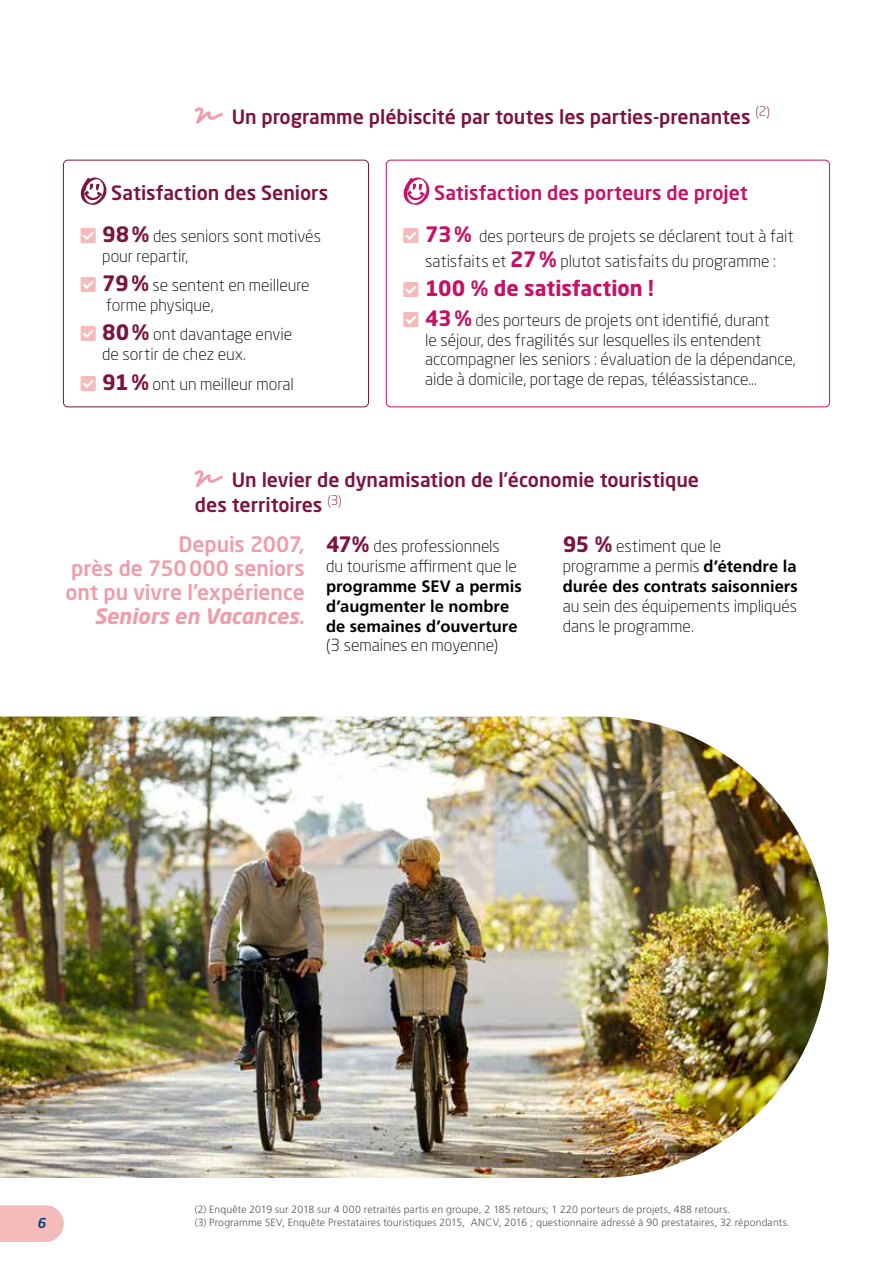
<style>
.page{position:relative;width:893px;height:1263px;background:#fff}
.page>*{position:absolute;margin:0;border:0;box-sizing:border-box;transform-origin:0 0}
.t1{font:500 21px/24px "Neo Sans Pro";color:#f09caa;text-align:right}
.t2{font:700 21px "Neo Sans Pro";color:#c71066}
.t3{font:500 19.5px/25.5px "Neo Sans Pro";color:#7c153e}
.t4{font:500 19.5px "Neo Sans Pro";color:#c71066}
.t5{font:300 16.5px/19.8px "Neo Sans Pro";color:#000}
.t6{font:700 16.5px/19.8px "Frutiger LT Std";color:#000}
.t7{font:italic 500 13.5px "Neo Sans Pro";color:#003d7c}
.t8{font:300 10.5px/12.6px "Frutiger LT Std";letter-spacing:.01em;color:#575756}
.s1{font-weight:700;font-size:21px;color:#7c153e}
.s2{font-weight:700;font-size:21px;color:#c71066}
.s3{font-weight:700;font-style:italic}
.s4{font-family:"Frutiger LT Std";font-weight:700}
</style>
<div class="page">
<svg style="left:0;top:1205px;width:64px;height:37px"></svg>
<svg style="left:80px;top:177px;width:26px;height:28px"></svg>
<div style="left:63px;top:160px;width:306px;height:247px;border:1px solid #7c153e;border-radius:5px"></div>
<svg style="left:403px;top:177px;width:26px;height:28px"></svg>
<div style="left:386px;top:160px;width:444px;height:247px;border:1px solid #c71066;border-radius:5px"></div>
<img style="left:0;top:716px;width:828px;height:462px">
<p class="t3" style="left:232px;top:103px;width:540px">Un programme plébiscité par toutes les parties-prenantes <sup>(2)</sup></p>
<p class="t3" style="left:111px;top:179px;width:218px">Satisfaction des Seniors</p>
<p class="t5" style="left:102px;top:226px;width:220px"><span class="s1">98%</span> des seniors sont motivés pour repartir,</p>
<p class="t5" style="left:102px;top:275px;width:209px"><span class="s1">79%</span> se sentent en meilleure forme physique,</p>
<p class="t5" style="left:102px;top:324px;width:191px"><span class="s1">80%</span> ont davantage envie de sortir de chez eux.</p>
<p class="t5" style="left:102px;top:373px;width:193px"><span class="s1">91%</span> ont un meilleur moral</p>
<p class="t4" style="left:434px;top:180px;width:315px">Satisfaction des porteurs de projet</p>
<p class="t5" style="left:425px;top:223px;width:370px;line-height:25.2px"><span class="s2">73%</span> des porteurs de projets se déclarent tout à fait satisfaits et <span class="s2">27%</span> plutot satisfaits du programme :</p>
<p class="t2" style="left:425px;top:275px;width:230px">100 % de satisfaction !</p>
<p class="t5" style="left:425px;top:310px;width:372px"><span class="s2">43%</span> des porteurs de projets ont identifié, durant<br>le séjour, des fragilités sur lesquelles ils entendent accompagner les seniors : évaluation de la dépendance, aide à domicile, portage de repas, téléassistance...</p>
<p class="t3" style="left:195px;top:466px;width:506px;text-indent:37px">Un levier de dynamisation de l’économie touristique des territoires <sup>(3)</sup></p>
<p class="t1" style="left:65px;top:532px;width:241px">Depuis 2007,<br>près de 750000 seniors ont pu vivre l’expérience<br><span class="s3">Seniors en Vacances</span>.</p>
<p class="t5" style="left:326px;top:536px;width:193px"><span class="s1">47%</span> des professionnels du tourisme affirment que le</p>
<p class="t6" style="left:326px;top:576px;width:197px">programme SEV a permis d’augmenter le nombre de semaines d’ouverture</p>
<p class="t5" style="left:326px;top:635px;width:174px">(3 semaines en moyenne)</p>
<p class="t5" style="left:563px;top:536px;width:235px"><span class="s1">95 %</span> estiment que le programme a permis <span class="s4">d’étendre la</span></p>
<p class="t6" style="left:563px;top:576px;width:237px">durée des contrats saisonniers</p>
<p class="t5" style="left:563px;top:596px;width:236px">au sein des équipements impliqués dans le programme.</p>
<p class="t7" style="left:37px;top:1214px;width:10px">6</p>
<p class="t8" style="left:195px;top:1203px;width:597px">(2) Enquête 2019 sur 2018 sur 4 000 retraités partis en groupe, 2 185 retours; 1 220 porteurs de projets, 488 retours.<br>(3) Programme SEV, Enquête Prestataires touristiques 2015, ANCV, 2016 ; questionnaire adressé à 90 prestataires, 32 répondants.</p>
</div>
